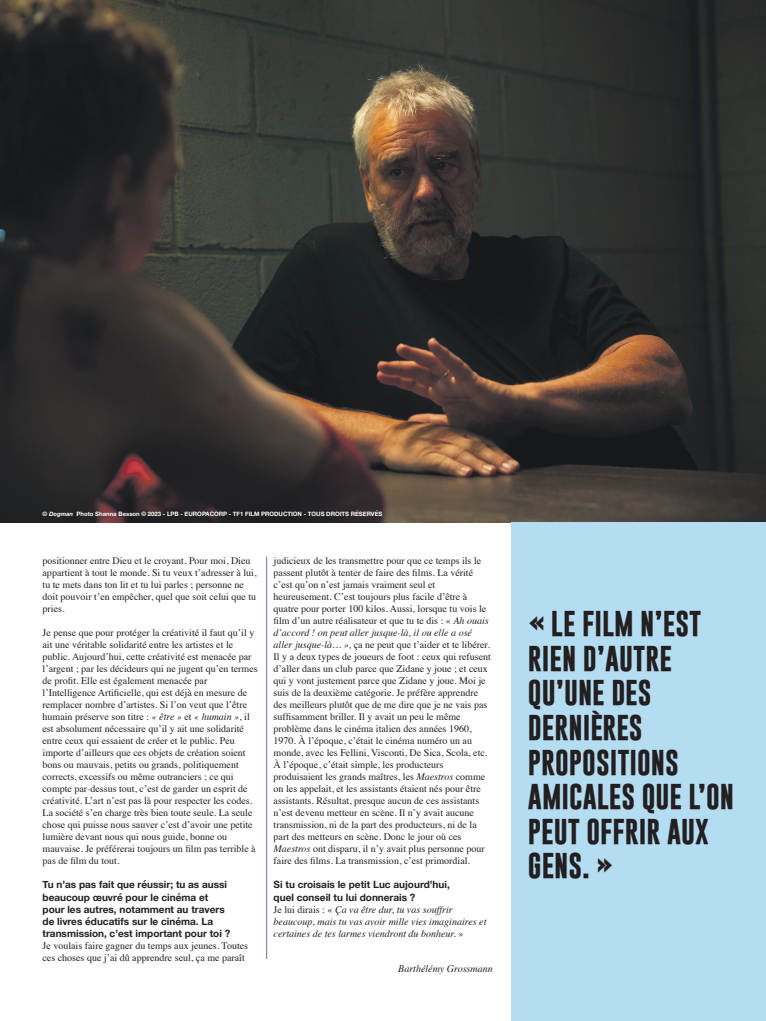
<style>
.page{position:relative;width:766px;height:1021px;background:#fff}
.page>*{position:absolute;margin:0;border:0;box-sizing:border-box;transform-origin:0 0}
.t1{font:700 26px/34.6px "Gobold";color:#231f20}
.t2{font:10px/12px "Times";color:#231f20}
.t3{font:700 10px/12px "Helvetica Neue";color:#231f20}
.t4{font:italic 10px/12px "Times";color:#231f20}
.t5{font:700 6px "Helvetica Neue";color:#fff}
.s1{font-style:italic}
.s2{font-style:normal}
</style>
<div class="page">
<img style="left:0;top:0;width:765px;height:523px">
<div style="left:511px;top:523px;width:254px;height:497px;background:#b4ddf2"></div>
<hr style="left:266px;top:557px;width:1px;height:402px;background:#637591">
<p class="t5" style="left:43px;top:509px;width:341px">© <span class="s1">Dogman</span> Photo Shanna Besson © 2023 - LPB - EUROPACORP - TF1 FILM PRODUCTION - TOUS DROITS RÉSERVÉS</p>
<p class="t2" style="left:43px;top:554px;width:215px">positionner entre Dieu et le croyant. Pour moi, Dieu appartient à tout le monde. Si tu veux t’adresser à lui, tu te mets dans ton lit et tu lui parles ; personne ne doit pouvoir t’en empêcher, quel que soit celui que tu pries.</p>
<p class="t2" style="left:43px;top:626px;width:217px">Je pense que pour protéger la créativité il faut qu’il y ait une véritable solidarité entre les artistes et le public. Aujourd’hui, cette créativité est menacée par l’argent ; par les décideurs qui ne jugent qu’en termes de profit. Elle est également menacée par l’Intelligence Artificielle, qui est déjà en mesure de remplacer nombre d’artistes. Si l’on veut que l’être humain préserve son titre : <span class="s1">« être »</span> et <span class="s1">« humain »</span>, il est absolument nécessaire qu’il y ait une solidarité entre ceux qui essaient de créer et le public. Peu importe d’ailleurs que ces objets de création soient bons ou mauvais, petits ou grands, politiquement corrects, excessifs ou même outranciers ; ce qui compte par-dessus tout, c’est de garder un esprit de créativité. L’art n’est pas là pour respecter les codes.<br>La société s’en charge très bien toute seule. La seule chose qui puisse nous sauver c’est d’avoir une petite lumière devant nous qui nous guide, bonne ou mauvaise. Je préférerai toujours un film pas terrible à pas de film du tout.</p>
<p class="t3" style="left:43px;top:879px;width:189px">Tu n’as pas fait que réussir; tu as aussi beaucoup œuvré pour le cinéma et pour les autres, notamment au travers de livres éducatifs sur le cinéma. La transmission, c’est important pour toi ?</p>
<p class="t2" style="left:43px;top:938px;width:207px">Je voulais faire gagner du temps aux jeunes. Toutes ces choses que j’ai dû apprendre seul, ça me paraît</p>
<p class="t2" style="left:273px;top:554px;width:219px">judicieux de les transmettre pour que ce temps ils le passent plutôt à tenter de faire des films. La vérité c’est qu’on n’est jamais vraiment seul et heureusement. C’est toujours plus facile d’être à quatre pour porter 100 kilos. Aussi, lorsque tu vois le film d’un autre réalisateur et que tu te dis : « <span class="s1">Ah ouais d’accord ! on peut aller jusque-là, il ou elle a osé aller jusque-là… »,</span> ça ne peut que t’aider et te libérer.<br>Il y a deux types de joueurs de foot : ceux qui refusent d’aller dans un club parce que Zidane y joue ; et ceux qui y vont justement parce que Zidane y joue. Moi je suis de la deuxième catégorie. Je préfère apprendre des meilleurs plutôt que de me dire que je ne vais pas suffisamment briller. Il y avait un peu le même problème dans le cinéma italien des années 1960, 1970. À l’époque, c’était le cinéma numéro un au monde, avec les Fellini, Visconti, De Sica, Scola, etc.<br>À l’époque, c’était simple, les producteurs produisaient les grands maîtres, les <span class="s1">Maestros</span> comme on les appelait, et les assistants étaient nés pour être assistants. Résultat, presque aucun de ces assistants n’est devenu metteur en scène. Il n’y avait aucune transmission, ni de la part des producteurs, ni de la part des metteurs en scène. Donc le jour où ces <span class="s1">Maestros</span> ont disparu, il n’y avait plus personne pour faire des films. La transmission, c’est primordial.</p>
<p class="t3" style="left:273px;top:879px;width:178px">Si tu croisais le petit Luc aujourd’hui, quel conseil tu lui donnerais ?</p>
<p class="t4" style="left:273px;top:902px;width:214px"><span class="s2">Je lui dirais : «</span> Ça va être dur, tu vas souffrir beaucoup, mais tu vas avoir mille vies imaginaires et certaines de tes larmes viendront du bonheur. <span class="s2">»</span></p>
<p class="t4" style="left:398px;top:961px;width:96px">Barthélémy Grossmann</p>
<h1 class="t1" style="left:528px;top:606px;width:207px">« LE FILM N’EST<br>RIEN D’AUTRE<br>QU’UNE DES<br>DERNIÈRES<br>PROPOSITIONS<br>AMICALES QUE L’ON<br>PEUT OFFRIR AUX<br>GENS. »</h1>
</div>
